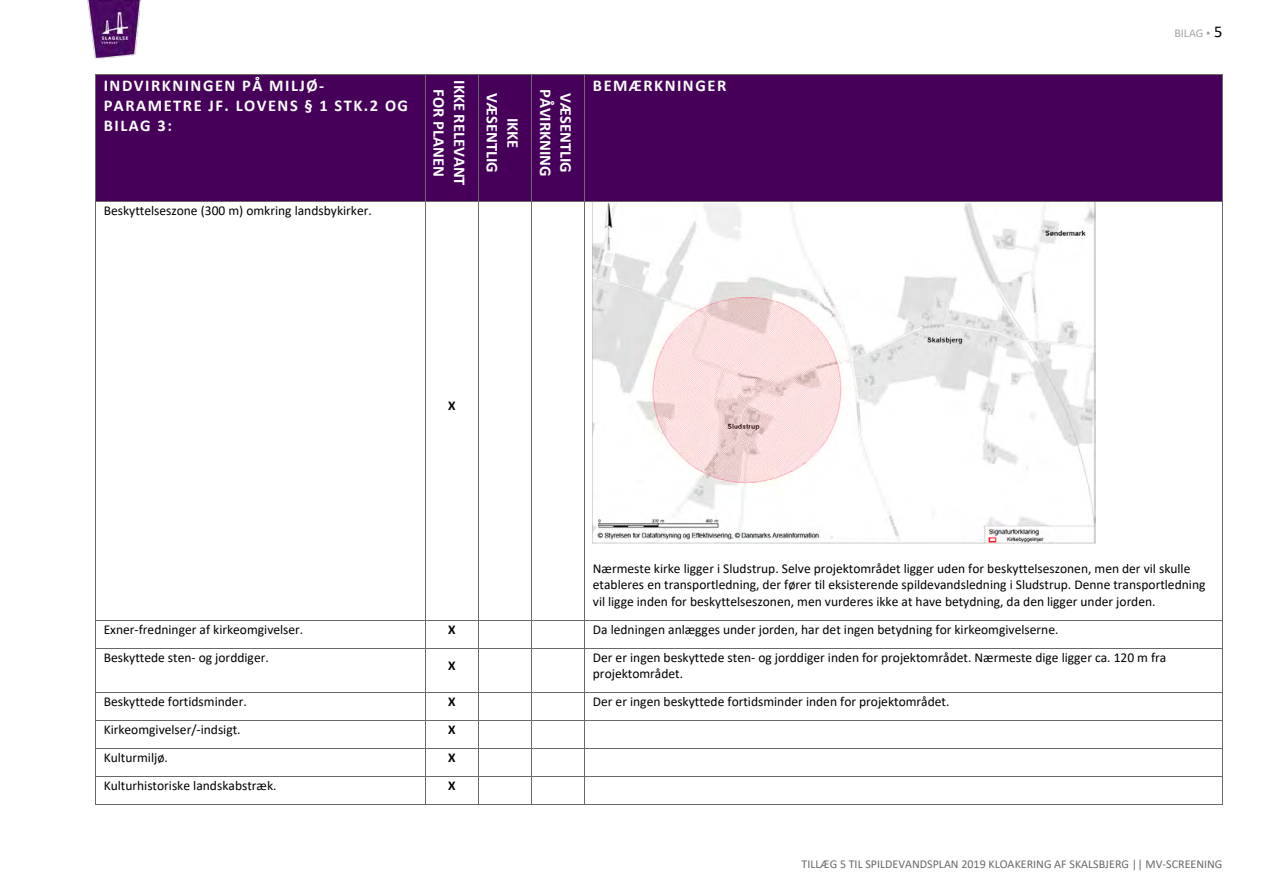
<style>
.page{position:relative;width:1263px;height:893px;background:#fff}
.page>*{position:absolute;margin:0;border:0;box-sizing:border-box;transform-origin:0 0}
.t1{font:700 16.5px/20.1px "Calibri";letter-spacing:.085em;color:#fff}
.t2{font:700 16.5px "Calibri";color:#fff}
.t3{font:13.5px/16.5px "Calibri";color:#000}
.t4{font:700 13.5px "Calibri";color:#000}
.t5{font:12px "Calibri";color:#696969}
.t6{font:12px "Calibri";color:#a6a6a6}
.s1{font-size:16.5px;color:#000}
</style>
<div class="page">
<img style="left:88px;top:0;width:53px;height:58px">
<div style="left:96px;top:75px;width:329px;height:127px;background:#46005a"></div>
<div style="left:426px;top:75px;width:52px;height:116px;background:#46005a"></div>
<div style="left:479px;top:75px;width:52px;height:116px;background:#46005a"></div>
<div style="left:532px;top:75px;width:52px;height:127px;background:#46005a"></div>
<div style="left:585px;top:75px;width:637px;height:127px;background:#46005a"></div>
<hr style="left:96px;top:74px;width:329px;height:1px;background:#696969">
<hr style="left:426px;top:74px;width:52px;height:1px;background:#696969">
<hr style="left:479px;top:74px;width:52px;height:1px;background:#696969">
<hr style="left:532px;top:74px;width:52px;height:1px;background:#696969">
<hr style="left:585px;top:74px;width:637px;height:1px;background:#696969">
<hr style="left:95px;top:75px;width:1px;height:127px;background:#696969">
<div style="left:425px;top:191px;width:53px;height:10px;background:#46005a"></div>
<hr style="left:425px;top:75px;width:1px;height:127px;background:#696969">
<div style="left:478px;top:191px;width:54px;height:10px;background:#46005a"></div>
<hr style="left:478px;top:75px;width:1px;height:127px;background:#696969">
<hr style="left:531px;top:75px;width:1px;height:127px;background:#696969">
<hr style="left:584px;top:75px;width:1px;height:127px;background:#696969">
<hr style="left:1222px;top:75px;width:1px;height:127px;background:#696969">
<hr style="left:96px;top:202px;width:329px;height:1px;background:#696969">
<hr style="left:426px;top:202px;width:52px;height:1px;background:#696969">
<hr style="left:479px;top:202px;width:52px;height:1px;background:#696969">
<hr style="left:532px;top:202px;width:52px;height:1px;background:#696969">
<hr style="left:585px;top:202px;width:637px;height:1px;background:#696969">
<hr style="left:95px;top:202px;width:1px;height:418px;background:#696969">
<hr style="left:425px;top:202px;width:1px;height:418px;background:#696969">
<hr style="left:478px;top:202px;width:1px;height:418px;background:#696969">
<hr style="left:531px;top:202px;width:1px;height:418px;background:#696969">
<hr style="left:584px;top:202px;width:1px;height:418px;background:#696969">
<hr style="left:1222px;top:202px;width:1px;height:418px;background:#696969">
<hr style="left:96px;top:620px;width:329px;height:1px;background:#696969">
<hr style="left:426px;top:620px;width:52px;height:1px;background:#696969">
<hr style="left:479px;top:620px;width:52px;height:1px;background:#696969">
<hr style="left:532px;top:620px;width:52px;height:1px;background:#696969">
<hr style="left:585px;top:620px;width:637px;height:1px;background:#696969">
<svg style="left:95px;top:620px;width:1px;height:29px"></svg>
<hr style="left:96px;top:648px;width:329px;height:1px;background:#696969">
<svg style="left:425px;top:620px;width:1px;height:29px"></svg>
<hr style="left:426px;top:648px;width:52px;height:1px;background:#696969">
<svg style="left:478px;top:620px;width:1px;height:29px"></svg>
<hr style="left:479px;top:648px;width:52px;height:1px;background:#696969">
<svg style="left:531px;top:620px;width:1px;height:29px"></svg>
<hr style="left:532px;top:648px;width:52px;height:1px;background:#696969">
<svg style="left:584px;top:620px;width:1px;height:29px"></svg>
<hr style="left:585px;top:648px;width:637px;height:1px;background:#696969">
<svg style="left:1222px;top:620px;width:1px;height:29px"></svg>
<hr style="left:95px;top:649px;width:1px;height:43px;background:#696969">
<hr style="left:425px;top:649px;width:1px;height:43px;background:#696969">
<hr style="left:478px;top:649px;width:1px;height:43px;background:#696969">
<hr style="left:531px;top:649px;width:1px;height:43px;background:#696969">
<hr style="left:584px;top:649px;width:1px;height:43px;background:#696969">
<hr style="left:1222px;top:649px;width:1px;height:43px;background:#696969">
<hr style="left:96px;top:692px;width:329px;height:1px;background:#696969">
<hr style="left:426px;top:692px;width:52px;height:1px;background:#696969">
<hr style="left:479px;top:692px;width:52px;height:1px;background:#696969">
<hr style="left:532px;top:692px;width:52px;height:1px;background:#696969">
<hr style="left:585px;top:692px;width:637px;height:1px;background:#696969">
<hr style="left:96px;top:720px;width:329px;height:1px;background:#696969">
<hr style="left:426px;top:720px;width:52px;height:1px;background:#696969">
<hr style="left:479px;top:720px;width:52px;height:1px;background:#696969">
<hr style="left:532px;top:720px;width:52px;height:1px;background:#696969">
<hr style="left:585px;top:720px;width:637px;height:1px;background:#696969">
<hr style="left:96px;top:748px;width:329px;height:1px;background:#696969">
<hr style="left:426px;top:748px;width:52px;height:1px;background:#696969">
<hr style="left:479px;top:748px;width:52px;height:1px;background:#696969">
<hr style="left:532px;top:748px;width:52px;height:1px;background:#696969">
<hr style="left:585px;top:748px;width:637px;height:1px;background:#696969">
<hr style="left:96px;top:776px;width:329px;height:1px;background:#696969">
<hr style="left:426px;top:776px;width:52px;height:1px;background:#696969">
<hr style="left:479px;top:776px;width:52px;height:1px;background:#696969">
<hr style="left:532px;top:776px;width:52px;height:1px;background:#696969">
<hr style="left:585px;top:776px;width:637px;height:1px;background:#696969">
<svg style="left:95px;top:692px;width:1px;height:113px"></svg>
<hr style="left:96px;top:804px;width:329px;height:1px;background:#696969">
<svg style="left:425px;top:692px;width:1px;height:113px"></svg>
<hr style="left:426px;top:804px;width:52px;height:1px;background:#696969">
<svg style="left:478px;top:692px;width:1px;height:113px"></svg>
<hr style="left:479px;top:804px;width:52px;height:1px;background:#696969">
<svg style="left:531px;top:692px;width:1px;height:113px"></svg>
<hr style="left:532px;top:804px;width:52px;height:1px;background:#696969">
<svg style="left:584px;top:692px;width:1px;height:113px"></svg>
<hr style="left:585px;top:804px;width:637px;height:1px;background:#696969">
<svg style="left:1222px;top:692px;width:1px;height:113px"></svg>
<img style="left:593px;top:202px;width:502px;height:342px">
<p class="t1" style="left:104px;top:75px;width:306px">INDVIRKNINGEN PÅ MILJØ-<br>PARAMETRE JF. LOVENS § 1 STK.2 OG<br>BILAG 3:</p>
<p class="t2" style="left:471px;top:80px;width:107px;rotate:90deg">IKKE RELEVANT</p>
<p class="t2" style="left:451px;top:89px;width:89px;rotate:90deg">FOR PLANEN</p>
<p class="t3" style="left:104px;top:202px;width:270px">Beskyttelseszone (300 m) omkring landsbykirker.</p>
<p class="t2" style="left:504px;top:93px;width:81px;rotate:90deg">VÆSENTLIG</p>
<p class="t2" style="left:557px;top:89px;width:89px;rotate:90deg">PÅVIRKNING</p>
<p class="t2" style="left:578px;top:93px;width:81px;rotate:90deg">VÆSENTLIG</p>
<p class="t1" style="left:523px;top:118px;width:32px;rotate:90deg">IKKE</p>
<p class="t1" style="left:593px;top:75px;width:135px">BEMÆRKNINGER</p>
<p class="t6" style="left:1174px;top:25px;width:50px">BILAG ▪ <span class="s1">5</span></p>
<p class="t4" style="left:448px;top:396px;width:9px">X</p>
<p class="t3" style="left:593px;top:560px;width:614px">Nærmeste kirke ligger i Sludstrup. Selve projektområdet ligger uden for beskyttelseszonen, men der vil skulle etableres en transportledning, der fører til eksisterende spildevandsledning i Sludstrup. Denne transportledning vil ligge inden for beskyttelseszonen, men vurderes ikke at have betydning, da den ligger under jorden.</p>
<p class="t3" style="left:104px;top:621px;width:201px">Exner-fredninger af kirkeomgivelser.</p>
<p class="t4" style="left:448px;top:620px;width:9px">X</p>
<p class="t3" style="left:593px;top:621px;width:467px">Da ledningen anlægges under jorden, har det ingen betydning for kirkeomgivelserne.</p>
<p class="t3" style="left:104px;top:649px;width:167px">Beskyttede sten- og jorddiger.</p>
<p class="t4" style="left:448px;top:656px;width:9px">X</p>
<p class="t3" style="left:593px;top:649px;width:575px">Der er ingen beskyttede sten- og jorddiger inden for projektområdet. Nærmeste dige ligger ca. 120 m fra projektområdet.</p>
<p class="t3" style="left:104px;top:693px;width:145px">Beskyttede fortidsminder.</p>
<p class="t4" style="left:448px;top:692px;width:9px">X</p>
<p class="t3" style="left:593px;top:693px;width:358px">Der er ingen beskyttede fortidsminder inden for projektområdet.</p>
<p class="t3" style="left:104px;top:721px;width:138px">Kirkeomgivelser/-indsigt.</p>
<p class="t4" style="left:448px;top:720px;width:9px">X</p>
<p class="t3" style="left:104px;top:749px;width:66px">Kulturmiljø.</p>
<p class="t4" style="left:448px;top:748px;width:9px">X</p>
<p class="t3" style="left:104px;top:777px;width:174px">Kulturhistoriske landskabstræk.</p>
<p class="t4" style="left:448px;top:776px;width:9px">X</p>
<p class="t5" style="left:802px;top:856px;width:422px">TILLÆG 5 TIL SPILDEVANDSPLAN 2019 KLOAKERING AF SKALSBJERG || MV-SCREENING</p>
</div>
